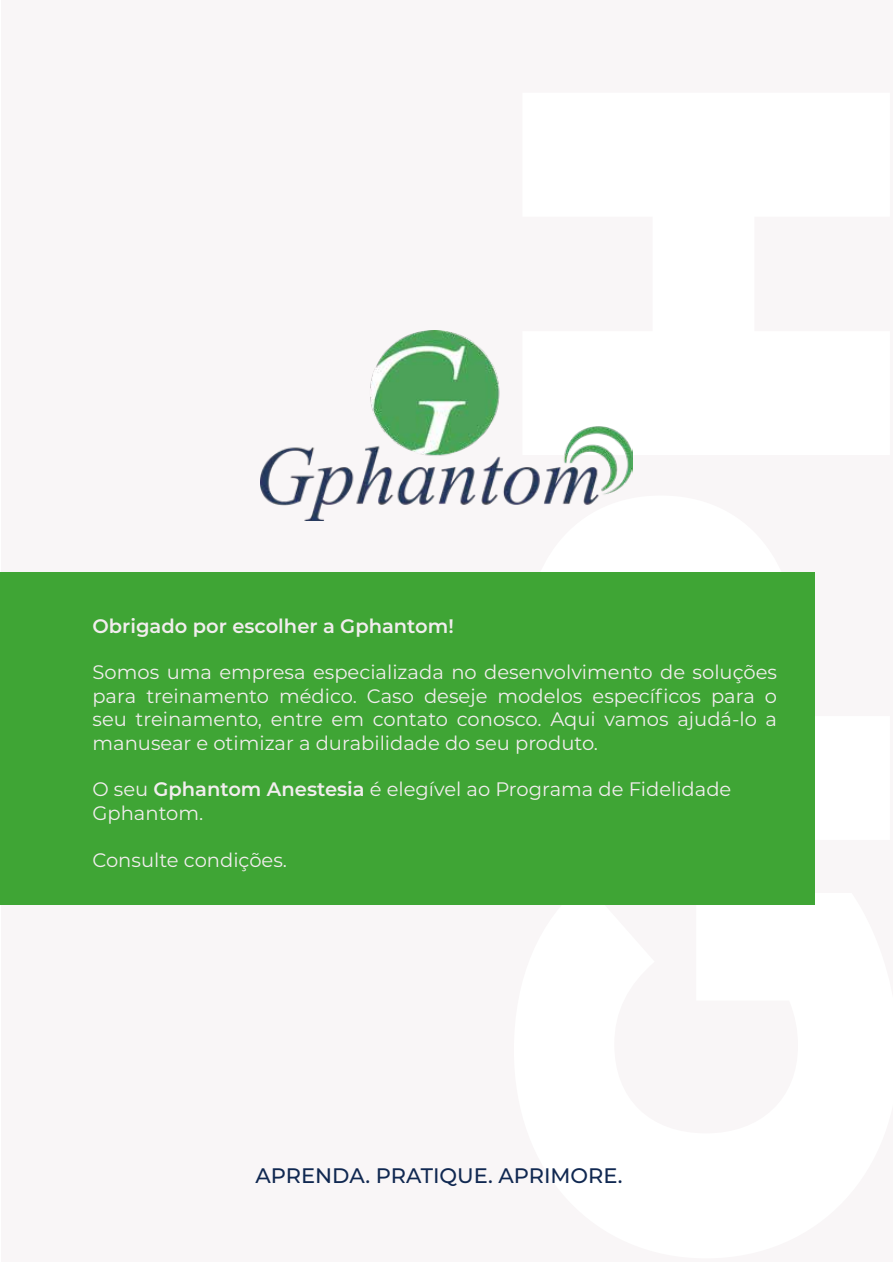
<style>
.page{position:relative;width:893px;height:1263px;background:#fff}
.page>*{position:absolute;margin:0;border:0;box-sizing:border-box;transform-origin:0 0}
.t1{font:500 21px "Montserrat";color:#102851}
.t2{font:19.5px/23.4px "Montserrat";color:#f2edee;text-align:justify}
.t3{font:600 19.5px "Montserrat";color:#f2edee}
.s1{font-weight:600}
</style>
<div class="page">
<div style="left:1px;top:1px;width:891px;height:1261px;background:#f9f6f7"></div>
<div style="left:0;top:572px;width:815px;height:332px;background:#3fa535"></div>
<img style="left:261px;top:330px;width:371px;height:190px">
<p class="t3" style="left:92px;top:612px;width:363px">Obrigado por escolher a Gphantom!</p>
<p class="t2" style="left:92px;top:660px;width:686px">Somos uma empresa especializada no desenvolvimento de soluções para treinamento médico. Caso deseje modelos específicos para o seu treinamento, entre em contato conosco. Aqui vamos ajudá-lo a manusear e otimizar a durabilidade do seu produto.</p>
<p class="t2" style="left:92px;top:777px;width:640px">O seu <span class="s1">Gphantom Anestesia</span> é elegível ao Programa de Fidelidade<br>Gphantom.</p>
<p class="t2" style="left:92px;top:847px;width:196px">Consulte condições.</p>
<p class="t1" style="left:255px;top:1161px;width:369px">APRENDA. PRATIQUE. APRIMORE.</p>
</div>
